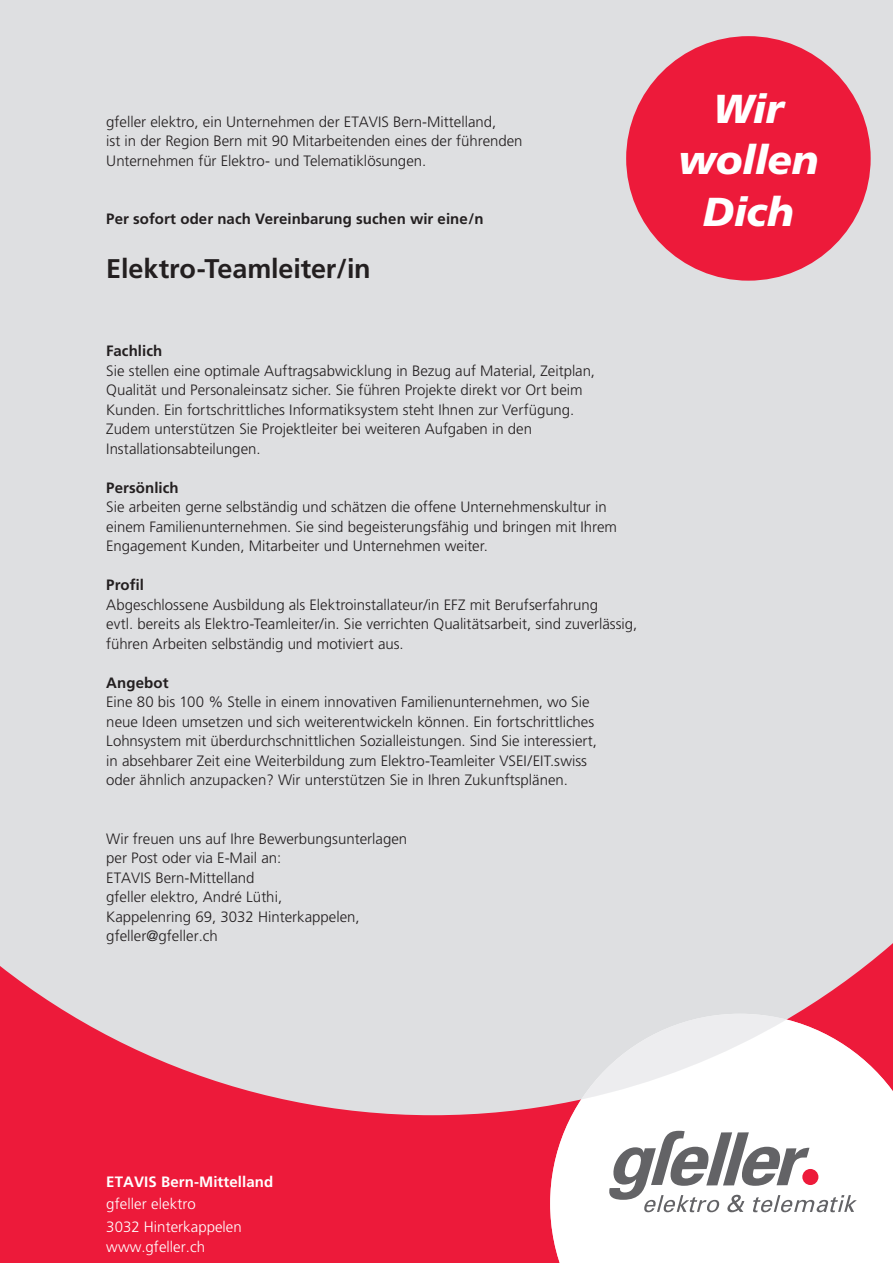
<style>
.page{position:relative;width:893px;height:1263px;background:#ed1a3a}
.page>*{position:absolute;margin:0;border:0;box-sizing:border-box;transform-origin:0 0}
.t1{font:italic 900 40.35px/51.6px "Frutiger";letter-spacing:-.01em;color:#fff;text-align:center}
.t2{font:700 27px "Frutiger";letter-spacing:-.005em;color:#231f20}
.t3{font:300 15px/19.5px "Frutiger";color:#231f20}
.t4{font:700 15px "Frutiger";letter-spacing:.005em;color:#231f20}
.t5{font:300 15px/23.5px "Frutiger";color:#fff}
.t6{font:700 15px "Frutiger";letter-spacing:.005em;color:#fff}
</style>
<div class="page">
<div style="left:0;top:0;width:893px;height:1115px;background:#dedfe1"></div>
<svg style="left:550px;top:1014px;width:343px;height:249px;background:#fbe7ea"></svg>
<svg style="left:581px;top:1014px;width:205px;height:85px;background:#f0f0f1"></svg>
<svg style="left:607px;top:1131px;width:250px;height:81px;background:#cccacc"></svg>
<svg style="left:626px;top:36px;width:245px;height:245px"></svg>
<p class="t3" style="left:106px;top:112px;width:418px">gfeller elektro, ein Unternehmen der ETAVIS Bern-Mittelland,<br>ist in der Region Bern mit 90 Mitarbeitenden eines der führenden<br>Unternehmen für Elektro- und Telematiklösungen.</p>
<p class="t4" style="left:106px;top:210px;width:379px">Per sofort oder nach Vereinbarung suchen wir eine/n</p>
<h2 class="t2" style="left:106px;top:253px;width:266px">Elektro-Teamleiter/in</h2>
<p class="t4" style="left:106px;top:342px;width:57px">Fachlich</p>
<p class="t3" style="left:106px;top:361px;width:490px">Sie stellen eine optimale Auftragsabwicklung in Bezug auf Material, Zeitplan, Qualität und Personaleinsatz sicher. Sie führen Projekte direkt vor Ort beim Kunden. Ein fortschrittliches Informatiksystem steht Ihnen zur Verfügung.<br>Zudem unterstützen Sie Projektleiter bei weiteren Aufgaben in den Installationsabteilungen.</p>
<p class="t4" style="left:106px;top:479px;width:74px">Persönlich</p>
<p class="t3" style="left:106px;top:497px;width:512px">Sie arbeiten gerne selbständig und schätzen die offene Unternehmenskultur in einem Familienunternehmen. Sie sind begeisterungsfähig und bringen mit Ihrem<br>Engagement Kunden, Mitarbeiter und Unternehmen weiter.</p>
<p class="t4" style="left:106px;top:576px;width:39px">Profil</p>
<p class="t3" style="left:106px;top:595px;width:532px">Abgeschlossene Ausbildung als Elektroinstallateur/in EFZ mit Berufserfahrung<br>evtl. bereits als Elektro-Teamleiter/in. Sie verrichten Qualitätsarbeit, sind zuverlässig, führen Arbeiten selbständig und motiviert aus.</p>
<p class="t4" style="left:106px;top:674px;width:64px">Angebot</p>
<p class="t3" style="left:106px;top:692px;width:492px">Eine 80 bis 100 % Stelle in einem innovativen Familienunternehmen, wo Sie neue Ideen umsetzen und sich weiterentwickeln können. Ein fortschrittliches Lohnsystem mit überdurchschnittlichen Sozialleistungen. Sind Sie interessiert, in absehbarer Zeit eine Weiterbildung zum Elektro-Teamleiter VSEI/EIT.swiss oder ähnlich anzupacken? Wir unterstützen Sie in Ihren Zukunftsplänen.</p>
<p class="t3" style="left:106px;top:829px;width:302px">Wir freuen uns auf Ihre Bewerbungsunterlagen per Post oder via E-Mail an:<br>ETAVIS Bern-Mittelland<br>gfeller elektro, André Lüthi,<br>Kappelenring 69, 3032 Hinterkappelen, gfeller@gfeller.ch</p>
<h1 class="t1" style="left:678px;top:82px;width:142px">Wir wollen<br>Dich</h1>
<p class="t6" style="left:106px;top:1173px;width:168px">ETAVIS Bern-Mittelland</p>
<p class="t5" style="left:106px;top:1192px;width:137px">gfeller elektro<br>3032 Hinterkappelen</p>
<p class="t5" style="left:106px;top:1235px;width:100px">www.gfeller.ch</p>
</div>
